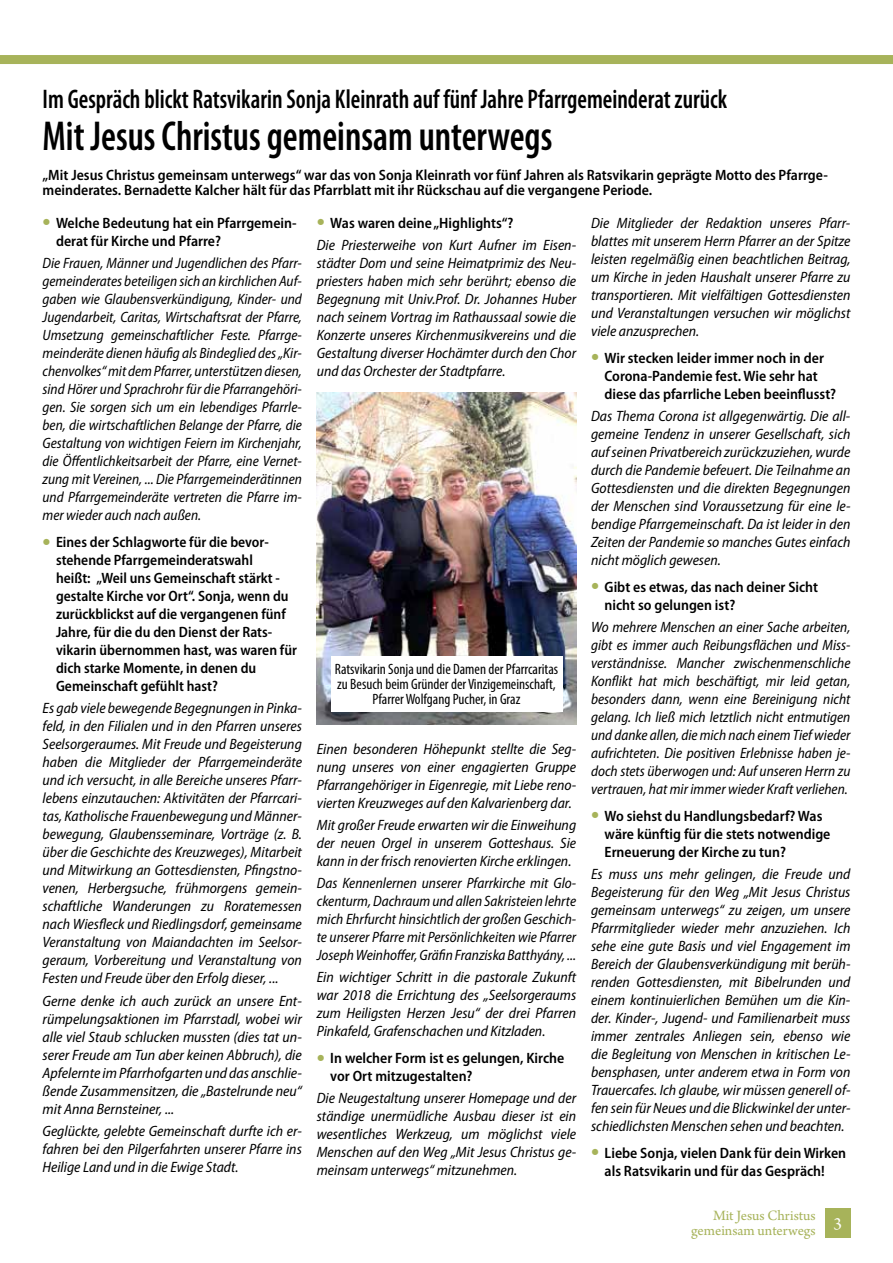
<style>
.page{position:relative;width:893px;height:1263px;background:#fff}
.page>*{position:absolute;margin:0;border:0;box-sizing:border-box;transform-origin:0 0}
.t1{font:600 condensed 42px "Myriad Pro";color:#000;scale:.9 1}
.t2{font:600 condensed 27px "Myriad Pro";color:#000;scale:.9 1}
.t3{font:18px "Arno Pro";color:#fff}
.t4{font:italic semi-condensed 15px/18px "Myriad Pro";color:#000;text-align:justify}
.t5{font:600 semi-condensed 15px/18px "Myriad Pro";color:#000}
.t6{font:condensed 15px/15px "Myriad Pro";color:#000;text-align:center}
.t7{font:15px/15px "Arno Pro";letter-spacing:-.005em;color:#a7b35a;text-align:right}
.s1{font-size:27px;color:#a7b35a}
.s2{font-weight:600;font-style:normal;font-size:27px;color:#a7b35a}
.s3{font-weight:600;font-style:normal}
</style>
<div class="page">
<div style="left:0;top:55px;width:893px;height:9px;background:#a7b35a"></div>
<div style="left:825px;top:1208px;width:25px;height:29px;background:#a7b35a"></div>
<img style="left:317px;top:393px;width:259px;height:331px">
<div style="left:331px;top:656px;width:231px;height:55px;background:#fff"></div>
<h2 class="t2" style="left:43px;top:82px;width:762px">Im Gespräch blickt Ratsvikarin Sonja Kleinrath auf fünf Jahre Pfarrgemeinderat zurück</h2>
<h1 class="t1" style="left:43px;top:110px;width:568px">Mit Jesus Christus gemeinsam unterwegs</h1>
<p class="t5" style="left:43px;top:167px;width:787px;line-height:15px">„Mit Jesus Christus gemeinsam unterwegs“ war das von Sonja Kleinrath vor fünf Jahren als Ratsvikarin geprägte Motto des Pfarrge&shy;meinderates. Bernadette Kalcher hält für das Pfarrblatt mit ihr Rückschau auf die vergangene Periode.</p>
<p class="t5" style="left:56px;top:214px;width:242px;text-indent:-14px"><span class="s1">•</span> Welche Bedeutung hat ein Pfarrgemein&shy;derat für Kirche und Pfarre?</p>
<p class="t4" style="left:43px;top:254px;width:261px">Die Frauen, Männer und Jugendlichen des Pfarr&shy;gemeinderates beteiligen sich an kirchlichen Auf&shy;gaben wie Glaubensverkündigung, Kinder- und Jugendarbeit, Caritas, Wirtschaftsrat der Pfarre, Umsetzung gemeinschaftlicher Feste. Pfarrge&shy;meinderäte dienen häufig als Bindeglied des „Kir&shy;chenvolkes“ mit dem Pfarrer, unterstützen diesen, sind Hörer und Sprachrohr für die Pfarrangehöri&shy;gen. Sie sorgen sich um ein lebendiges Pfarrle&shy;ben, die wirtschaftlichen Belange der Pfarre, die Gestaltung von wichtigen Feiern im Kirchenjahr, die Öffentlichkeitsarbeit der Pfarre, eine Vernet&shy;zung mit Vereinen, ... Die Pfarrgemeinderätinnen und Pfarrgemeinderäte vertreten die Pfarre im&shy;mer wieder auch nach außen.</p>
<p class="t5" style="left:56px;top:533px;width:242px;text-indent:-14px"><span class="s1">•</span> Eines der Schlagworte für die bevor&shy;stehende Pfarrgemeinderatswahl<br>heißt: „Weil uns Gemeinschaft stärkt - gestalte Kirche vor Ort“. Sonja, wenn du zurückblickst auf die vergangenen fünf Jahre, für die du den Dienst der Rats&shy;vikarin übernommen hast, was waren für dich starke Momente, in denen du Gemeinschaft gefühlt hast?</p>
<p class="t4" style="left:43px;top:699px;width:261px">Es gab viele bewegende Begegnungen in Pinka&shy;feld, in den Filialen und in den Pfarren unseres Seelsorgeraumes. Mit Freude und Begeisterung haben die Mitglieder der Pfarrgemeinderäte und ich versucht, in alle Bereiche unseres Pfarr&shy;lebens einzutauchen: Aktivitäten der Pfarrcari&shy;tas, Katholische Frauenbewegung und Männer&shy;bewegung, Glaubensseminare, Vorträge (z. B. über die Geschichte des Kreuzweges), Mitarbeit und Mitwirkung an Gottesdiensten, Pfingstno&shy;venen, Herbergsuche, frühmorgens gemein&shy;schaftliche Wanderungen zu Roratemessen nach Wiesfleck und Riedlingsdorf, gemeinsame Veranstaltung von Maiandachten im Seelsor&shy;geraum, Vorbereitung und Veranstaltung von Festen und Freude über den Erfolg dieser, ...</p>
<p class="t4" style="left:43px;top:991px;width:261px">Gerne denke ich auch zurück an unsere Ent&shy;rümpelungsaktionen im Pfarrstadl, wobei wir alle viel Staub schlucken mussten (dies tat un&shy;serer Freude am Tun aber keinen Abbruch), die Apfelernte im Pfarrhofgarten und das anschlie&shy;ßende Zusammensitzen, die „Bastelrunde neu“ mit Anna Bernsteiner, ...</p>
<p class="t4" style="left:43px;top:1122px;width:261px">Geglückte, gelebte Gemeinschaft durfte ich er&shy;fahren bei den Pilgerfahrten unserer Pfarre ins Heilige Land und in die Ewige Stadt.</p>
<p class="t4" style="left:317px;top:212px;width:261px;line-height:22.2px"><span class="s2">•</span> <span class="s3">Was waren deine„Highlights“?<br></span>Die Priesterweihe von Kurt Aufner im Eisen-</p>
<p class="t4" style="left:317px;top:254px;width:261px">städter Dom und seine Heimatprimiz des Neu&shy;priesters haben mich sehr berührt; ebenso die Begegnung mit Univ.Prof. Dr. Johannes Huber nach seinem Vortrag im Rathaussaal sowie die Konzerte unseres Kirchenmusikvereins und die Gestaltung diverser Hochämter durch den Chor und das Orchester der Stadtpfarre.</p>
<p class="t4" style="left:591px;top:214px;width:261px">Die Mitglieder der Redaktion unseres Pfarr&shy;blattes mit unserem Herrn Pfarrer an der Spitze leisten regelmäßig einen beachtlichen Beitrag, um Kirche in jeden Haushalt unserer Pfarre zu transportieren. Mit vielfältigen Gottesdiensten und Veranstaltungen versuchen wir möglichst viele anzusprechen.</p>
<p class="t5" style="left:605px;top:348px;width:233px;text-indent:-14px"><span class="s1">•</span> Wir stecken leider immer noch in der<br>Corona-Pandemie fest. Wie sehr hat diese das pfarrliche Leben beeinflusst?</p>
<p class="t4" style="left:591px;top:407px;width:261px">Das Thema Corona ist allgegenwärtig. Die all&shy;gemeine Tendenz in unserer Gesellschaft, sich auf seinen Privatbereich zurückzuziehen, wurde durch die Pandemie befeuert. Die Teilnahme an Gottesdiensten und die direkten Begegnungen der Menschen sind Voraussetzung für eine le&shy;bendige Pfarrgemeinschaft. Da ist leider in den Zeiten der Pandemie so manches Gutes einfach nicht möglich gewesen.</p>
<p class="t5" style="left:605px;top:577px;width:215px;text-indent:-14px"><span class="s1">•</span> Gibt es etwas, das nach deiner Sicht nicht so gelungen ist?</p>
<p class="t4" style="left:591px;top:618px;width:261px">Wo mehrere Menschen an einer Sache arbeiten, gibt es immer auch Reibungsflächen und Miss&shy;verständnisse. Mancher zwischenmenschliche Konflikt hat mich beschäftigt, mir leid getan, besonders dann, wenn eine Bereinigung nicht gelang. Ich ließ mich letztlich nicht entmutigen und danke allen, die mich nach einem Tief wieder aufrichteten. Die positiven Erlebnisse haben je&shy;doch stets überwogen und: Auf unseren Herrn zu vertrauen, hat mir immer wieder Kraft verliehen.</p>
<p class="t5" style="left:605px;top:806px;width:227px;text-indent:-14px"><span class="s1">•</span> Wo siehst du Handlungsbedarf? Was wäre künftig für die stets notwendige<br>Erneuerung der Kirche zu tun?</p>
<p class="t4" style="left:591px;top:865px;width:261px">Es muss uns mehr gelingen, die Freude und Begeisterung für den Weg „Mit Jesus Christus gemeinsam unterwegs“ zu zeigen, um unsere Pfarrmitglieder wieder mehr anzuziehen. Ich sehe eine gute Basis und viel Engagement im Bereich der Glaubensverkündigung mit berüh&shy;renden Gottesdiensten, mit Bibelrunden und einem kontinuierlichen Bemühen um die Kin&shy;der. Kinder-, Jugend- und Familienarbeit muss immer zentrales Anliegen sein, ebenso wie die Begleitung von Menschen in kritischen Le&shy;bensphasen, unter anderem etwa in Form von Trauercafes. Ich glaube, wir müssen generell of&shy;fen sein für Neues und die Blickwinkel der unter&shy;schiedlichsten Menschen sehen und beachten.</p>
<p class="t5" style="left:591px;top:1143px;width:257px;text-align:center"><span class="s1">•</span> Liebe Sonja, vielen Dank für dein Wirken als Ratsvikarin und für das Gespräch!</p>
<p class="t6" style="left:335px;top:661px;width:225px">Ratsvikarin Sonja und die Damen der Pfarrcaritas zu Besuch beim Gründer der Vinzigemeinschaft,<br>Pfarrer Wolfgang Pucher, in Graz</p>
<p class="t4" style="left:317px;top:739px;width:261px">Einen besonderen Höhepunkt stellte die Seg&shy;nung unseres von einer engagierten Gruppe Pfarrangehöriger in Eigenregie, mit Liebe reno&shy;vierten Kreuzweges auf den Kalvarienberg dar.</p>
<p class="t4" style="left:317px;top:816px;width:261px">Mit großer Freude erwarten wir die Einweihung der neuen Orgel in unserem Gotteshaus. Sie kann in der frisch renovierten Kirche erklingen.</p>
<p class="t4" style="left:317px;top:874px;width:261px">Das Kennenlernen unserer Pfarrkirche mit Glo&shy;ckenturm, Dachraum und allen Sakristeien lehrte mich Ehrfurcht hinsichtlich der großen Geschich&shy;te unserer Pfarre mit Persönlichkeiten wie Pfarrer Joseph Weinhoffer, Gräfin Franziska Batthyány, ...</p>
<p class="t4" style="left:317px;top:968px;width:261px">Ein wichtiger Schritt in die pastorale Zukunft war 2018 die Errichtung des „Seelsorgeraums zum Heiligsten Herzen Jesu“ der drei Pfarren Pinkafeld, Grafenschachen und Kitzladen.</p>
<p class="t5" style="left:330px;top:1049px;width:235px;text-indent:-14px"><span class="s1">•</span> In welcher Form ist es gelungen, Kirche vor Ort mitzugestalten?</p>
<p class="t4" style="left:317px;top:1089px;width:261px">Die Neugestaltung unserer Homepage und der ständige unermüdliche Ausbau dieser ist ein wesentliches Werkzeug, um möglichst viele Menschen auf den Weg „Mit Jesus Christus ge&shy;meinsam unterwegs“ mitzunehmen.</p>
<p class="t7" style="left:691px;top:1209px;width:126px">Mit Jesus Christus gemeinsam unterwegs</p>
<p class="t3" style="left:833px;top:1213px;width:10px">3</p>
</div>
